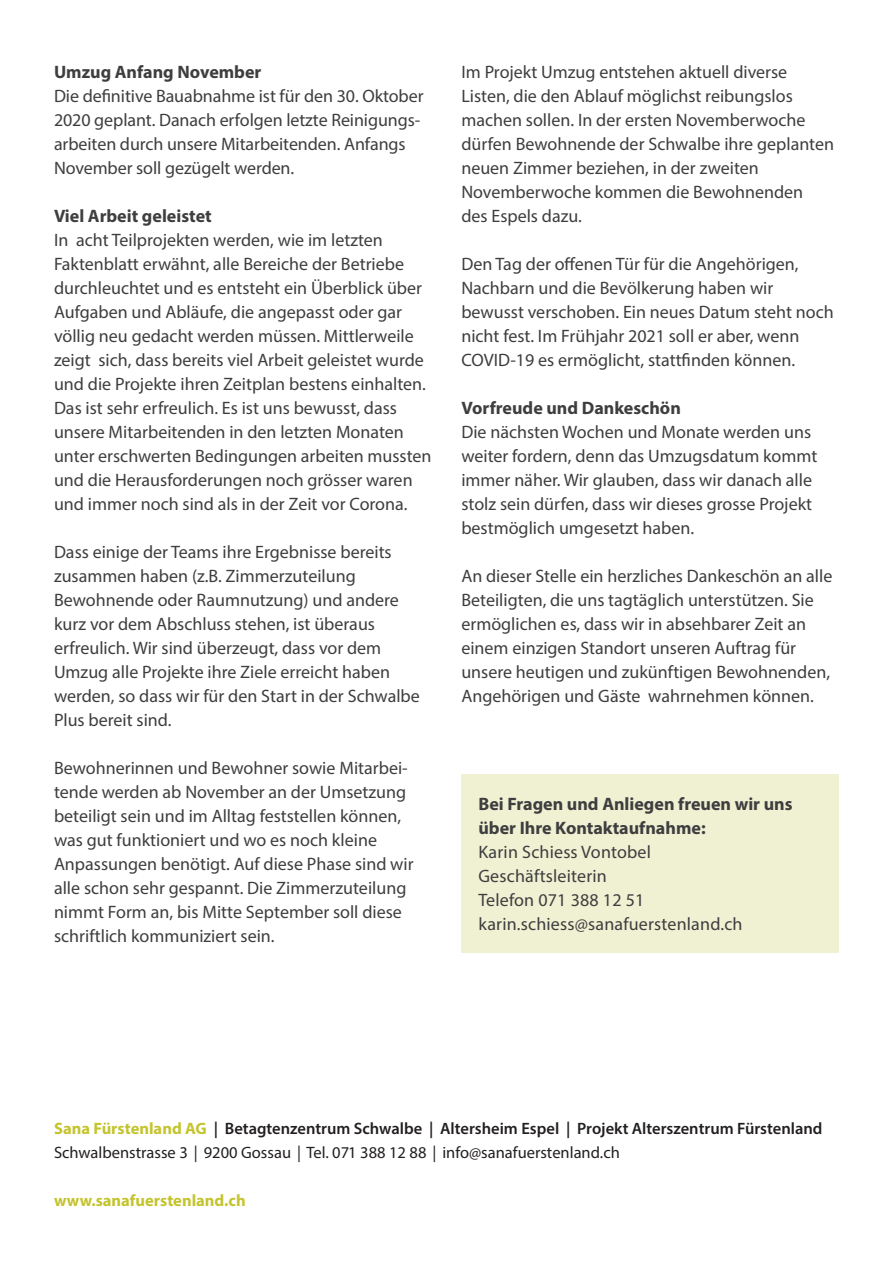
<style>
.page{position:relative;width:893px;height:1263px;background:#fff}
.page>*{position:absolute;margin:0;border:0;box-sizing:border-box;transform-origin:0 0}
.t1{font:18px/24px "Myriad Pro";color:#3e3e3f}
.t2{font:700 18px/24px "Myriad Pro";color:#3e3e3f}
.t3{font:600 16.5px/24px "Myriad Pro";color:#231f20}
.t4{font:700 16.5px "Myriad Pro";color:#c4c42f}
.s1{font-weight:700;color:#c4c42f}
.s2{font-weight:400}
</style>
<div class="page">
<div style="left:461px;top:774px;width:378px;height:179px;background:#f0f0d3"></div>
<p class="t2" style="left:54px;top:59px;width:209px">Umzug Anfang November</p>
<p class="t1" style="left:54px;top:84px;width:371px">Die definitive Bauabnahme ist für den 30. Oktober 2020 geplant. Danach erfolgen letzte Reinigungs&shy;arbeiten durch unsere Mitarbeitenden. Anfangs November soll gezügelt werden.</p>
<p class="t2" style="left:54px;top:203px;width:159px">Viel Arbeit geleistet</p>
<p class="t1" style="left:54px;top:228px;width:379px">In acht Teilprojekten werden, wie im letzten Faktenblatt erwähnt, alle Bereiche der Betriebe durchleuchtet und es entsteht ein Überblick über Aufgaben und Abläufe, die angepasst oder gar völlig neu gedacht werden müssen. Mittlerweile zeigt sich, dass bereits viel Arbeit geleistet wurde und die Projekte ihren Zeitplan bestens einhalten.<br>Das ist sehr erfreulich. Es ist uns bewusst, dass unsere Mitarbeitenden in den letzten Monaten unter erschwerten Bedingungen arbeiten mussten und die Herausforderungen noch grösser waren und immer noch sind als in der Zeit vor Corona.</p>
<p class="t1" style="left:54px;top:540px;width:367px">Dass einige der Teams ihre Ergebnisse bereits zusammen haben (z.B. Zimmerzuteilung Bewohnende oder Raumnutzung) und andere kurz vor dem Abschluss stehen, ist überaus erfreulich. Wir sind überzeugt, dass vor dem Umzug alle Projekte ihre Ziele erreicht haben werden, so dass wir für den Start in der Schwalbe Plus bereit sind.</p>
<p class="t1" style="left:54px;top:756px;width:361px">Bewohnerinnen und Bewohner sowie Mitarbei&shy;tende werden ab November an der Umsetzung beteiligt sein und im Alltag feststellen können, was gut funktioniert und wo es noch kleine Anpassungen benötigt. Auf diese Phase sind wir alle schon sehr gespannt. Die Zimmerzuteilung nimmt Form an, bis Mitte September soll diese schriftlich kommuniziert sein.</p>
<p class="t1" style="left:461px;top:59px;width:374px">Im Projekt Umzug entstehen aktuell diverse Listen, die den Ablauf möglichst reibungslos machen sollen. In der ersten Novemberwoche dürfen Bewohnende der Schwalbe ihre geplanten neuen Zimmer beziehen, in der zweiten Novemberwoche kommen die Bewohnenden<br>des Espels dazu.</p>
<p class="t1" style="left:461px;top:251px;width:374px">Den Tag der offenen Tür für die Angehörigen, Nachbarn und die Bevölkerung haben wir bewusst verschoben. Ein neues Datum steht noch nicht fest. Im Frühjahr 2021 soll er aber, wenn COVID-19 es ermöglicht, stattfinden können.</p>
<p class="t2" style="left:461px;top:395px;width:221px">Vorfreude und Dankeschön</p>
<p class="t1" style="left:461px;top:419px;width:358px">Die nächsten Wochen und Monate werden uns weiter fordern, denn das Umzugsdatum kommt immer näher. Wir glauben, dass wir danach alle stolz sein dürfen, dass wir dieses grosse Projekt bestmöglich umgesetzt haben.</p>
<p class="t1" style="left:461px;top:563px;width:372px">An dieser Stelle ein herzliches Dankeschön an alle Beteiligten, die uns tagtäglich unterstützen. Sie ermöglichen es, dass wir in absehbarer Zeit an einem einzigen Standort unseren Auftrag für unsere heutigen und zukünftigen Bewohnenden, Angehörigen und Gäste wahrnehmen können.</p>
<p class="t2" style="left:478px;top:791px;width:316px">Bei Fragen und Anliegen freuen wir uns über Ihre Kontaktaufnahme:</p>
<p class="t1" style="left:478px;top:840px;width:266px">Karin Schiess Vontobel<br>Geschäftsleiterin<br>Telefon 071 388 12 51 karin.schiess@sanafuerstenland.ch</p>
<p class="t3" style="left:54px;top:1116px;width:770px"><span class="s1">Sana Fürstenland AG</span> | Betagtenzentrum Schwalbe | Altersheim Espel | Projekt Alterszentrum Fürstenland<br><span class="s2">Schwalbenstrasse 3 | 9200 Gossau | Tel. 071 388 12 88 | info@sanafuerstenland.ch</span></p>
<p class="t4" style="left:54px;top:1190px;width:193px">www.sanafuerstenland.ch</p>
</div>
